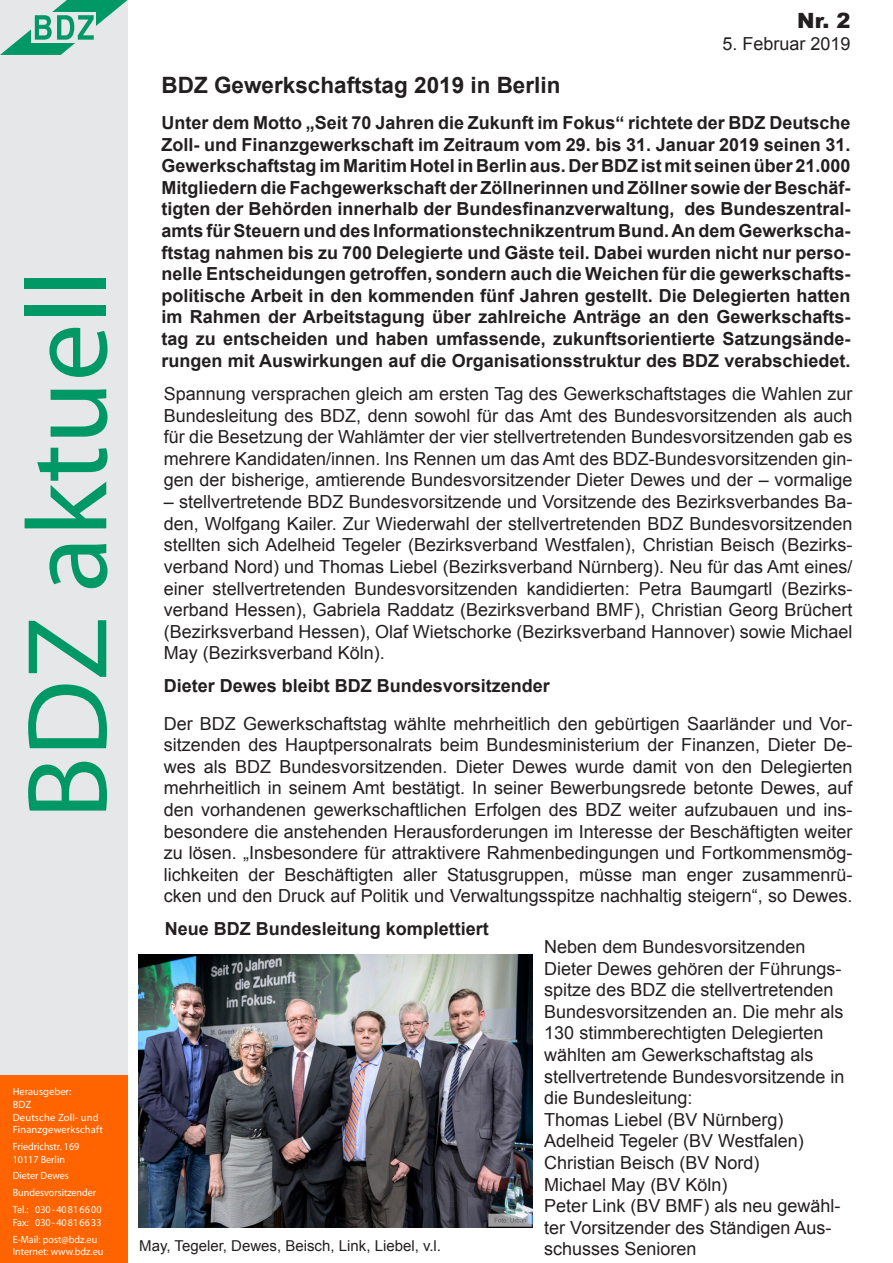
<style>
.page{position:relative;width:893px;height:1263px;background:#fff}
.page>*{position:absolute;margin:0;border:0;box-sizing:border-box;transform-origin:0 0}
.t1{font:115.05px "Myriad Pro";color:#009864}
.t2{font:700 22.5px "Arial";color:#231f20}
.t3{font:900 21px "Arial";color:#231f20}
.t4{font:18px/21.6px "Arial";color:#231f20;text-align:justify}
.t5{font:700 18px/21.6px "Arial";color:#231f20;text-align:justify}
.t6{font:15px "Arial";color:#231f20}
.t7{font:10.5px/16.8px "Myriad Pro";color:#fff;scale:.96 1}
.t8{font:10.5px/12.6px "Myriad Pro";color:#fff}
</style>
<div class="page">
<div style="left:0;top:0;width:128px;height:1263px;background:#e6e7e9"></div>
<svg style="left:0;top:0;width:128px;height:55px"></svg>
<div style="left:0;top:1076px;width:128px;height:187px;background:#ff6400"></div>
<img style="left:138px;top:955px;width:395px;height:272px">
<h1 class="t1" style="left:-3px;top:819px;width:551px;rotate:-90deg">BDZ aktuell</h1>
<p class="t8" style="left:13px;top:1085px;width:92px">Herausgeber:<br>BDZ<br>Deutsche Zoll- und<br>Finanzgewerkschaft</p>
<p class="t7" style="left:13px;top:1140px;width:71px;line-height:12.6px">Friedrichstr. 169<br>10117 Berlin</p>
<p class="t7" style="left:13px;top:1167px;width:94px">Dieter Dewes<br>Bundesvorsitzender<br>Tel.: 030-40816600</p>
<p class="t7" style="left:13px;top:1214px;width:94px">Fax: 030-40816633<br>E-Mail: post@bdz.eu</p>
<p class="t7" style="left:13px;top:1243px;width:96px">Internet: www.bdz.eu</p>
<p class="t3" style="left:797px;top:5px;width:55px">Nr. 2</p>
<p class="t4" style="left:722px;top:33px;width:130px">5. Februar 2019</p>
<p class="t2" style="left:162px;top:70px;width:400px">BDZ Gewerkschaftstag 2019 in Berlin</p>
<p class="t5" style="left:162px;top:112px;width:690px">Unter dem Motto „Seit 70 Jahren die Zukunft im Fokus“ richtete der BDZ Deutsche Zoll- und Finanzgewerkschaft im Zeitraum vom 29. bis 31. Januar 2019 seinen 31.<br>Gewerkschaftstag im Maritim Hotel in Berlin aus. Der BDZ ist mit seinen über 21.000<br>Mitgliedern die Fachgewerkschaft der Zöllnerinnen und Zöllner sowie der Beschäf&shy;tigten der Behörden innerhalb der Bundesfinanzverwaltung, des Bundeszentral&shy;amts für Steuern und des Informationstechnikzentrum Bund. An dem Gewerkscha&shy;ftstag nahmen bis zu 700 Delegierte und Gäste teil. Dabei wurden nicht nur perso&shy;nelle Entscheidungen getroffen, sondern auch die Weichen für die gewerkschafts&shy;politische Arbeit in den kommenden fünf Jahren gestellt. Die Delegierten hatten im Rahmen der Arbeitstagung über zahlreiche Anträge an den Gewerkschafts&shy;tag zu entscheiden und haben umfassende, zukunftsorientierte Satzungsände&shy;rungen mit Auswirkungen auf die Organisationsstruktur des BDZ verabschiedet.</p>
<p class="t4" style="left:164px;top:383px;width:690px">Spannung versprachen gleich am ersten Tag des Gewerkschaftstages die Wahlen zur Bundesleitung des BDZ, denn sowohl für das Amt des Bundesvorsitzenden als auch für die Besetzung der Wahlämter der vier stellvertretenden Bundesvorsitzenden gab es mehrere Kandidaten/innen. Ins Rennen um das Amt des BDZ-Bundesvorsitzenden gin&shy;gen der bisherige, amtierende Bundesvorsitzender Dieter Dewes und der – vormalige</p>
<p class="t4" style="left:164px;top:491px;width:690px">– stellvertretende BDZ Bundesvorsitzende und Vorsitzende des Bezirksverbandes Ba&shy;den, Wolfgang Kailer. Zur Wiederwahl der stellvertretenden BDZ Bundesvorsitzenden stellten sich Adelheid Tegeler (Bezirksverband Westfalen), Christian Beisch (Bezirks&shy;verband Nord) und Thomas Liebel (Bezirksverband Nürnberg). Neu für das Amt eines/ einer stellvertretenden Bundesvorsitzenden kandidierten: Petra Baumgartl (Bezirks&shy;verband Hessen), Gabriela Raddatz (Bezirksverband BMF), Christian Georg Brüchert (Bezirksverband Hessen), Olaf Wietschorke (Bezirksverband Hannover) sowie Michael May (Bezirksverband Köln).</p>
<p class="t5" style="left:164px;top:675px;width:388px">Dieter Dewes bleibt BDZ Bundesvorsitzender</p>
<p class="t4" style="left:164px;top:713px;width:690px">Der BDZ Gewerkschaftstag wählte mehrheitlich den gebürtigen Saarländer und Vor&shy;sitzenden des Hauptpersonalrats beim Bundesministerium der Finanzen, Dieter De&shy;wes als BDZ Bundesvorsitzenden. Dieter Dewes wurde damit von den Delegierten mehrheitlich in seinem Amt bestätigt. In seiner Bewerbungsrede betonte Dewes, auf den vorhandenen gewerkschaftlichen Erfolgen des BDZ weiter aufzubauen und ins&shy;besondere die anstehenden Herausforderungen im Interesse der Beschäftigten weiter zu lösen. „Insbesondere für attraktivere Rahmenbedingungen und Fortkommensmög&shy;lichkeiten der Beschäftigten aller Statusgruppen, müsse man enger zusammenrü&shy;cken und den Druck auf Politik und Verwaltungsspitze nachhaltig steigern“, so Dewes.</p>
<p class="t5" style="left:165px;top:918px;width:326px">Neue BDZ Bundesleitung komplettiert</p>
<p class="t4" style="left:544px;top:936px;width:302px;text-align:left">Neben dem Bundesvorsitzenden<br>Dieter Dewes gehören der Führungs&shy;spitze des BDZ die stellvertretenden<br>Bundesvorsitzenden an. Die mehr als<br>130 stimmberechtigten Delegierten wählten am Gewerkschaftstag als stellvertretende Bundesvorsitzende in die Bundesleitung:<br>Thomas Liebel (BV Nürnberg)<br>Adelheid Tegeler (BV Westfalen)<br>Christian Beisch (BV Nord)<br>Michael May (BV Köln)<br>Peter Link (BV BMF) als neu gewähl&shy;ter Vorsitzender des Ständigen Aus-</p>
<p class="t6" style="left:139px;top:1236px;width:303px">May, Tegeler, Dewes, Beisch, Link, Liebel, v.l.</p>
<p class="t4" style="left:544px;top:1238px;width:154px">schusses Senioren</p>
</div>
